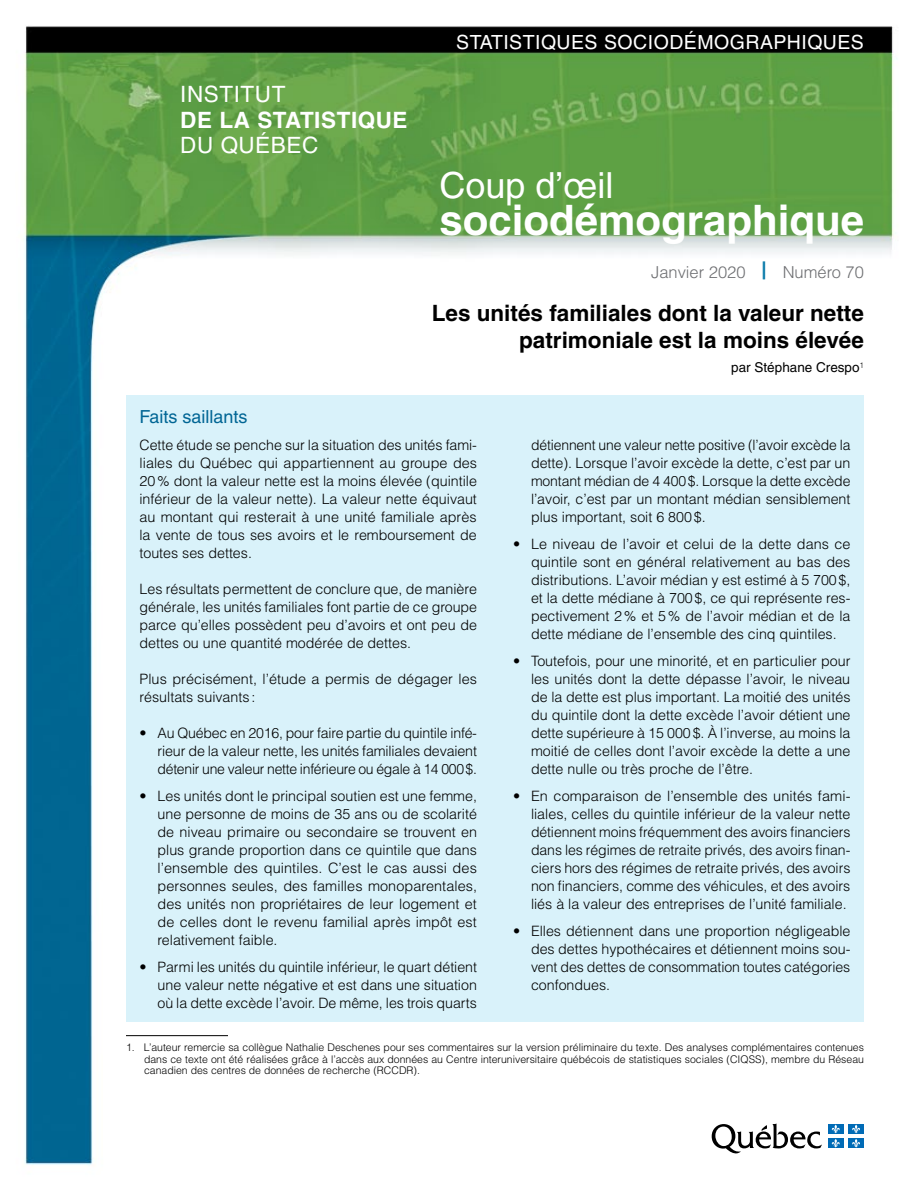
<style>
.page{position:relative;width:918px;height:1188px;background:#fff}
.page>*{position:absolute;margin:0;border:0;box-sizing:border-box;transform-origin:0 0}
.Bandeau___titre_02{font:700 42px "Helvetica LT";color:#fff}
.Bandeau___Titre_01{font:36px "Helvetica LT";color:#fff}
.Grand_titre{font:700 22.5px/27px "Helvetica LT";color:#000;text-align:right}
.ISQ{font:22.5px "Helvetica LT";letter-spacing:.025em;color:#fff}
.ISQ-2{font:700 22.5px "Helvetica LT";letter-spacing:.025em;color:#fff}
.Bandeau___Collection{font:19.5px "Helvetica LT";letter-spacing:.025em;color:#fff}
.Texte___Titre_01{font:18px "Helvetica LT";color:#006594}
.Date_et_numero{font:300 16.5px "Helvetica LT";color:#6d6e71}
.Texte___courant{font:300 14.25px/18px "Helvetica LT";color:#000;text-align:justify}
.Auteur{font:13.5px "Helvetica LT";color:#000}
.Texte___note{font:300 10.5px/11.2px "Helvetica LT";color:#000;text-align:justify}
</style>
<div class="page">
<img style="left:24px;top:26px;width:873px;height:1140px">
<svg style="left:712px;top:1124px;width:110px;height:29px"></svg>
<div style="left:828px;top:1124px;width:16px;height:10px;background:#006bb6"></div>
<svg style="left:832px;top:1125px;width:8px;height:8px"></svg>
<div style="left:848px;top:1124px;width:16px;height:10px;background:#006bb6"></div>
<svg style="left:852px;top:1125px;width:8px;height:8px"></svg>
<div style="left:828px;top:1138px;width:16px;height:10px;background:#006bb6"></div>
<svg style="left:832px;top:1139px;width:8px;height:9px"></svg>
<div style="left:848px;top:1138px;width:16px;height:10px;background:#006bb6"></div>
<svg style="left:852px;top:1139px;width:8px;height:9px"></svg>
<hr style="left:126px;top:1035px;width:102px;height:1px;background:#000">
<svg style="left:763px;top:261px;width:2px;height:18px"></svg>
<div style="left:126px;top:396px;width:738px;height:626px;background:#d9f2fa"></div>
<p class="ISQ" style="left:180px;top:81px;width:107px">INSTITUT</p>
<p class="ISQ-2" style="left:180px;top:106px;width:229px">DE LA STATISTIQUE</p>
<p class="ISQ" style="left:180px;top:132px;width:140px">DU QUÉBEC</p>
<p class="Bandeau___Collection" style="left:456px;top:30px;width:409px">STATISTIQUES SOCIODÉMOGRAPHIQUES</p>
<p class="Bandeau___Titre_01" style="left:440px;top:164px;width:176px">Coup d’œil</p>
<p class="Bandeau___titre_02" style="left:440px;top:195px;width:426px">sociodémographique</p>
<p class="Date_et_numero" style="left:651px;top:261px;width:214px">Janvier 2020 <sup>|</sup> Numéro 70</p>
<p class="Grand_titre" style="left:432px;top:299px;width:434px">Les unités familiales dont la valeur nette patrimoniale est la moins élevée</p>
<p class="Auteur" style="left:731px;top:360px;width:134px">par Stéphane Crespo<sup>1</sup></p>
<p class="Texte___Titre_01" style="left:140px;top:406px;width:110px">Faits saillants</p>
<p class="Texte___courant" style="left:140px;top:436px;width:339px">Cette étude se penche sur la situation des unités fami&shy;liales du Québec qui appartiennent au groupe des 20% dont la valeur nette est la moins élevée (quintile inférieur de la valeur nette). La valeur nette équivaut au montant qui resterait à une unité familiale après la vente de tous ses avoirs et le remboursement de toutes ses dettes.</p>
<p class="Texte___courant" style="left:140px;top:580px;width:339px">Les résultats permettent de conclure que, de manière générale, les unités familiales font partie de ce groupe parce qu’elles possèdent peu d’avoirs et ont peu de dettes ou une quantité modérée de dettes.</p>
<p class="Texte___courant" style="left:140px;top:670px;width:339px">Plus précisément, l’étude a permis de dégager les résultats suivants:</p>
<p class="Texte___courant" style="left:158px;top:724px;width:321px;text-indent:-18px">• Au Québec en 2016, pour faire partie du quintile infé&shy;rieur de la valeur nette, les unités familiales devaient détenir une valeur nette inférieure ou égale à 14 000$.</p>
<p class="Texte___courant" style="left:158px;top:787px;width:321px;text-indent:-18px">• Les unités dont le principal soutien est une femme, une personne de moins de 35 ans ou de scolarité de niveau primaire ou secondaire se trouvent en plus grande proportion dans ce quintile que dans l’ensemble des quintiles. C’est le cas aussi des personnes seules, des familles monoparentales, des unités non propriétaires de leur logement et de celles dont le revenu familial après impôt est relativement faible.</p>
<p class="Texte___courant" style="left:158px;top:958px;width:321px;text-indent:-18px">• Parmi les unités du quintile inférieur, le quart détient une valeur nette négative et est dans une situation où la dette excède l’avoir. De même, les trois quarts</p>
<p class="Texte___courant" style="left:531px;top:436px;width:321px">détiennent une valeur nette positive (l’avoir excède la dette). Lorsque l’avoir excède la dette, c’est par un montant médian de 4 400$. Lorsque la dette excède l’avoir, c’est par un montant médian sensiblement plus important, soit 6 800$.</p>
<p class="Texte___courant" style="left:531px;top:535px;width:321px;text-indent:-18px">• Le niveau de l’avoir et celui de la dette dans ce quintile sont en général relativement au bas des distributions. L’avoir médian y est estimé à 5 700$, et la dette médiane à 700$, ce qui représente res&shy;pectivement 2% et 5% de l’avoir médian et de la dette médiane de l’ensemble des cinq quintiles.</p>
<p class="Texte___courant" style="left:531px;top:652px;width:321px;text-indent:-18px">• Toutefois, pour une minorité, et en particulier pour les unités dont la dette dépasse l’avoir, le niveau de la dette est plus important. La moitié des unités du quintile dont la dette excède l’avoir détient une dette supérieure à 15 000$. À l’inverse, au moins la moitié de celles dont l’avoir excède la dette a une dette nulle ou très proche de l’être.</p>
<p class="Texte___courant" style="left:531px;top:787px;width:321px;text-indent:-18px">• En comparaison de l’ensemble des unités fami&shy;liales, celles du quintile inférieur de la valeur nette détiennent moins fréquemment des avoirs financiers dans les régimes de retraite privés, des avoirs finan&shy;ciers hors des régimes de retraite privés, des avoirs non financiers, comme des véhicules, et des avoirs liés à la valeur des entreprises de l’unité familiale.</p>
<p class="Texte___courant" style="left:531px;top:922px;width:321px;text-indent:-18px">• Elles détiennent dans une proportion négligeable des dettes hypothécaires et détiennent moins sou&shy;vent des dettes de consommation toutes catégories confondues.</p>
<p class="Texte___note" style="left:144px;top:1042px;width:722px;text-indent:-18px">1. L’auteur remercie sa collègue Nathalie Deschenes pour ses commentaires sur la version préliminaire du texte. Des analyses complémentaires contenues dans ce texte ont été réalisées grâce à l’accès aux données au Centre interuniversitaire québécois de statistiques sociales (CIQSS), membre du Réseau canadien des centres de données de recherche (RCCDR).</p>
</div>
